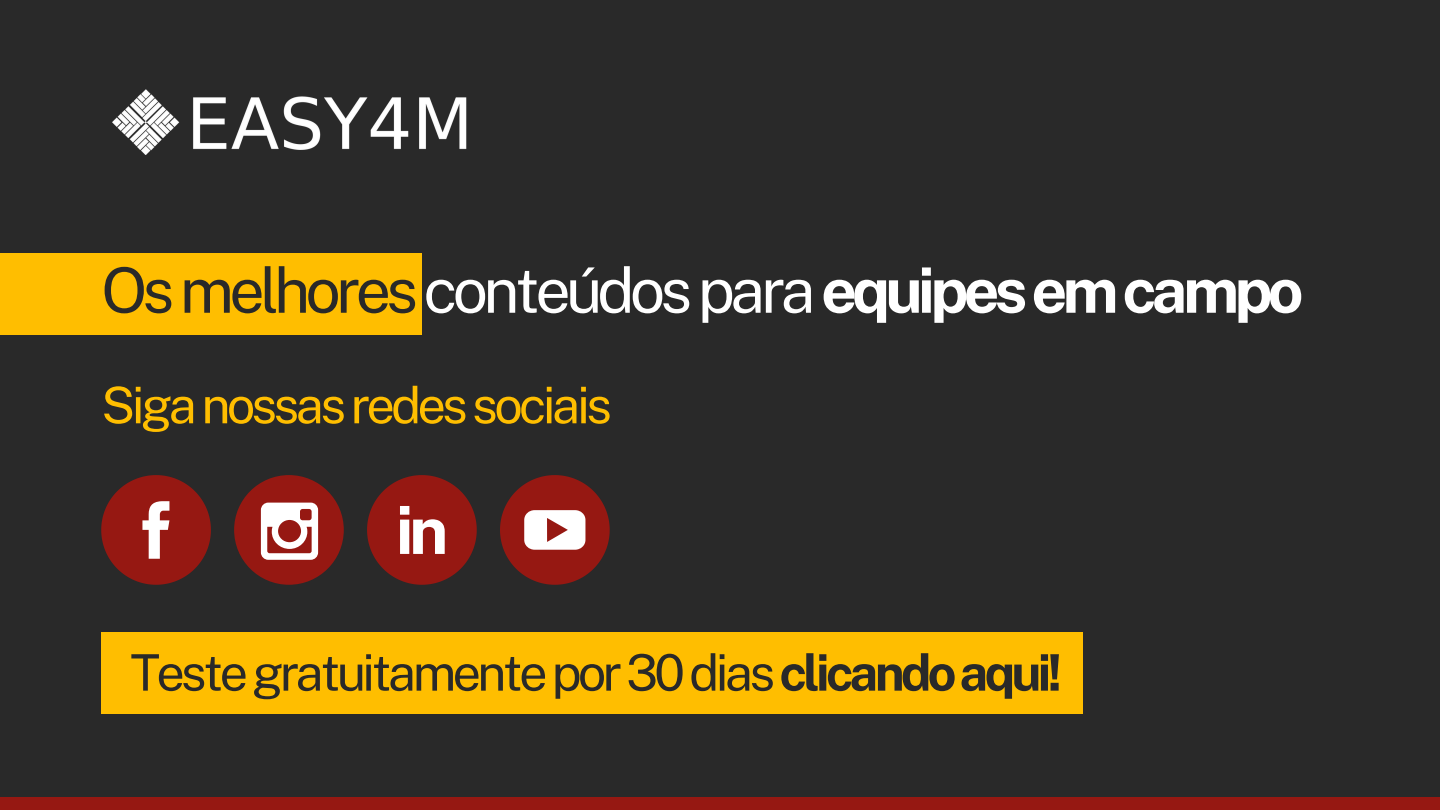
<style>
.page{position:relative;width:1440px;height:810px;background:#292929}
.page>*{position:absolute;margin:0;border:0;box-sizing:border-box;transform-origin:0 0}
.t1{font:700 66.4px "Public Sans";color:#fff}
.t2{font:700 62.7px "Public Sans";letter-spacing:-.075em;color:#fff}
.t3{font:50.6px "Public Sans";letter-spacing:-.075em;color:#ffbe00}
.t4{font:50.4px "Public Sans";letter-spacing:-.075em;color:#292929}
.s1{font-weight:400;color:#292929}
.s2{font-weight:400}
.s3{font-weight:700}
</style>
<div class="page">
<div style="left:0;top:253px;width:422px;height:81px;background:#ffbe00"></div>
<div style="left:0;top:797px;width:1440px;height:13px;background:#961812"></div>
<img style="left:112px;top:89px;width:355px;height:65px">
<svg style="left:367px;top:475px;width:110px;height:110px"></svg>
<svg style="left:101px;top:475px;width:110px;height:110px"></svg>
<div style="left:234px;top:475px;width:110px;height:110px;background:#961812;border-radius:50%"></div>
<svg style="left:261px;top:503px;width:57px;height:57px"></svg>
<svg style="left:500px;top:475px;width:110px;height:110px"></svg>
<div style="left:101px;top:633px;width:981px;height:81px;background:#ffbe00"></div>
<p class="t2" style="left:101px;top:253px;width:1204px"><span class="s1">Os melhores</span> <span class="s2">conteúdos para</span> equipesemcampo</p>
<h2 class="t3" style="left:101px;top:375px;width:513px">Siga nossas redes sociais</h2>
<p class="t1" style="left:395px;top:491px;width:55px">in</p>
<p class="t4" style="left:130px;top:643px;width:933px">Teste gratuitamente por 30 dias <span class="s3">clicandoaqui!</span></p>
</div>
